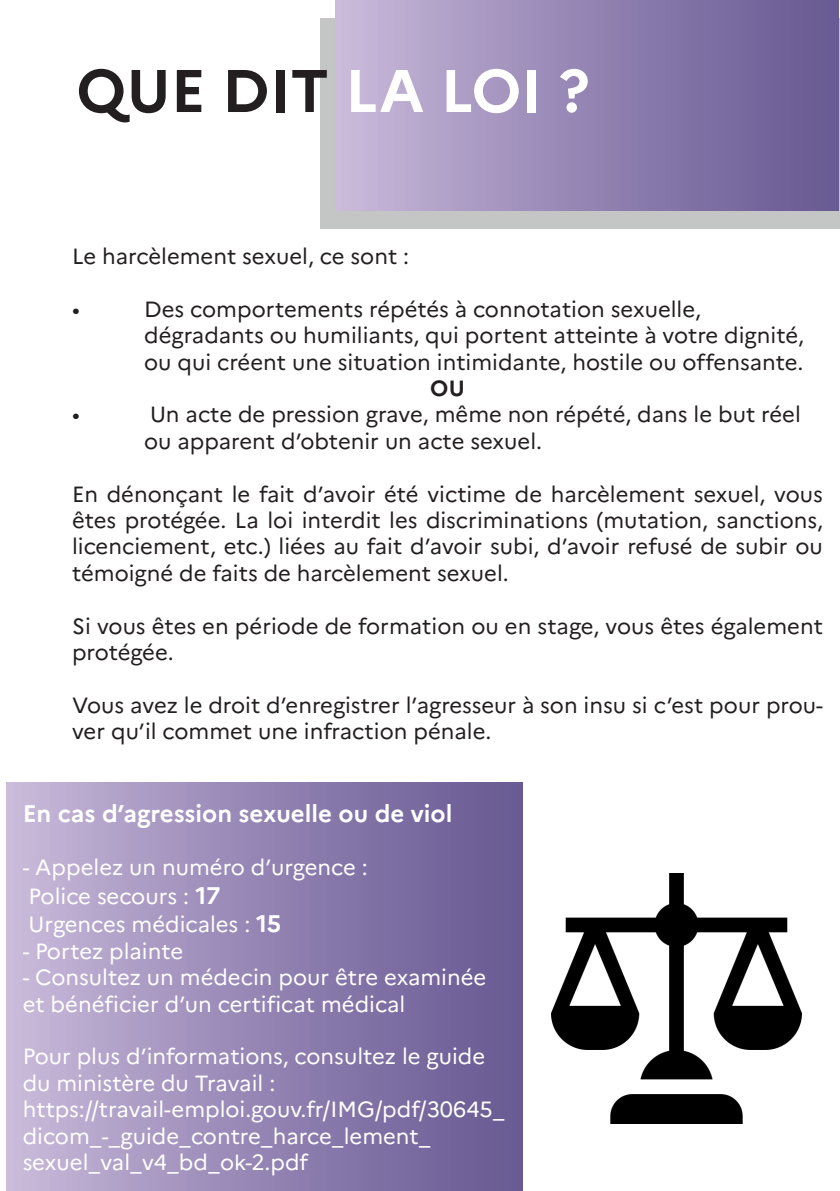
<style>
.page{position:relative;width:840px;height:1191px;background:#fff}
.page>*{position:absolute;margin:0;border:0;box-sizing:border-box;transform-origin:0 0}
.t1{font:700 60px "Marianne";color:#231f20}
.t2{font:700 24px "Marianne";color:#fff}
.t3{font:22px/26.4px "Marianne";color:#231f20}
.t4{font:22px/26.4px "Marianne";color:#fff}
.t5{font:700 22px "Marianne";color:#231f20}
.s1{color:#fff}
.s2{font-weight:700;font-size:24px}
</style>
<div class="page">
<div style="left:320px;top:18px;width:519px;height:211px;background:#c4c5c5"></div>
<div style="left:335px;top:0;width:503px;height:211px;background:linear-gradient(to right,#c7b8d9,#645690)"></div>
<div style="left:7px;top:782px;width:515px;height:409px;background:linear-gradient(to right,#c7b7d9,#645690)"></div>
<img style="left:551px;top:874px;width:249px;height:249px">
<p class="t1" style="left:76px;top:54px;width:514px">QUE DIT <span class="s1">LA LOI ?</span></p>
<p class="t3" style="left:72px;top:243px;width:338px">Le harcèlement sexuel, ce sont :</p>
<p class="t3" style="left:72px;top:296px;width:9px">•</p>
<p class="t3" style="left:144px;top:296px;width:558px">Des comportements répétés à connotation sexuelle,</p>
<p class="t3" style="left:144px;top:322px;width:661px">dégradants ou humiliants, qui portent atteinte à votre dignité, ou qui créent une situation intimidante, hostile ou offensante.</p>
<p class="t5" style="left:430px;top:375px;width:36px">OU</p>
<p class="t3" style="left:72px;top:401px;width:9px">•</p>
<p class="t3" style="left:150px;top:401px;width:652px">Un acte de pression grave, même non répété, dans le but réel</p>
<p class="t3" style="left:144px;top:428px;width:399px">ou apparent d’obtenir un acte sexuel.</p>
<p class="t3" style="left:72px;top:480px;width:752px;text-align:justify">En dénonçant le fait d’avoir été victime de harcèlement sexuel, vous êtes protégée. La loi interdit les discriminations (mutation, sanctions, licenciement, etc.) liées au fait d’avoir subi, d’avoir refusé de subir ou témoigné de faits de harcèlement sexuel.</p>
<p class="t3" style="left:72px;top:612px;width:752px">Si vous êtes en période de formation ou en stage, vous êtes également protégée.</p>
<p class="t3" style="left:72px;top:692px;width:752px">Vous avez le droit d’enregistrer l’agresseur à son insu si c’est pour prou&shy;ver qu’il commet une infraction pénale.</p>
<p class="t2" style="left:23px;top:798px;width:431px">En cas d’agression sexuelle ou de viol</p>
<p class="t4" style="left:23px;top:853px;width:346px">- Appelez un numéro d’urgence :</p>
<p class="t4" style="left:29px;top:882px;width:193px">Police secours : <span class="s2">17</span></p>
<p class="t4" style="left:29px;top:911px;width:254px">Urgences médicales : <span class="s2">15</span></p>
<p class="t4" style="left:23px;top:937px;width:162px">- Portez plainte</p>
<p class="t4" style="left:23px;top:964px;width:465px">- Consultez un médecin pour être examinée et bénéficier d’un certificat médical</p>
<p class="t4" style="left:23px;top:1043px;width:464px">Pour plus d’informations, consultez le guide</p>
<p class="t4" style="left:23px;top:1069px;width:254px">du ministère du Travail :</p>
<p class="t4" style="left:23px;top:1096px;width:483px">https://travail-emploi.gouv.fr/IMG/pdf/30645_ dicom_-_guide_contre_harce_lement_ sexuel_val_v4_bd_ok-2.pdf</p>
</div>
